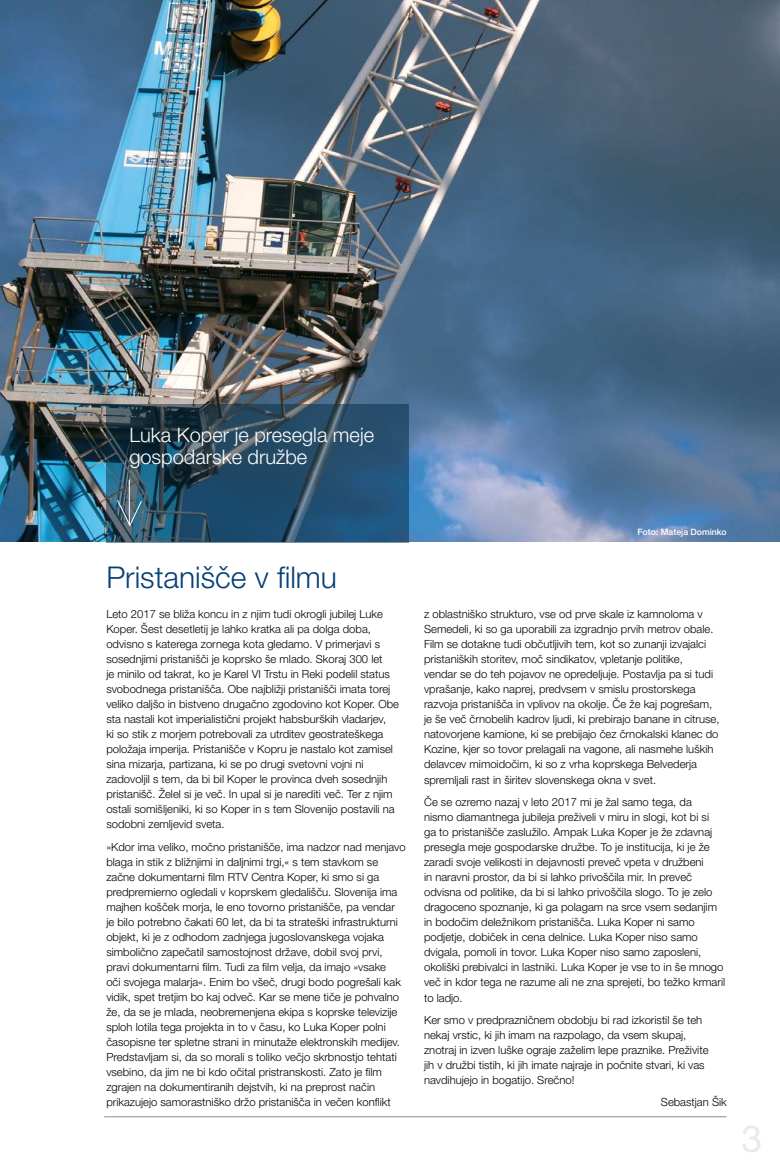
<style>
.page{position:relative;width:780px;height:1170px;background:#fff}
.page>*{position:absolute;margin:0;border:0;box-sizing:border-box;transform-origin:0 0}
.t1{font:37.5px "AA Helvetica";color:#eaeaeb}
.t2{font:30px "Helvetica L";color:#063e76}
.t3{font:20px/22.5px "Helvetica L";color:#fff}
.t4{font:11.25px/15px "Helvetica L";color:#000}
.t5{font:8.75px "Helvetica LB";color:#fff}
</style>
<div class="page">
<hr style="left:104px;top:1116px;width:622px;height:1px;background:#8b8c8f">
<img style="left:0;top:0;width:780px;height:541px">
<svg style="left:106px;top:404px;width:302px;height:138px;background:#264b65"></svg>
<hr style="left:129px;top:479px;width:1px;height:46px;background:#fff">
<svg style="left:117px;top:499px;width:25px;height:27px"></svg>
<h3 class="t3" style="left:129px;top:422px;width:246px">Luka Koper je presegla meje gospodarske družbe</h3>
<h2 class="t2" style="left:106px;top:558px;width:232px">Pristanišče v filmu</h2>
<p class="t4" style="left:106px;top:606px;width:294px">Leto 2017 se bliža koncu in z njim tudi okrogli jubilej Luke Koper. Šest desetletij je lahko kratka ali pa dolga doba, odvisno s katerega zornega kota gledamo. V primerjavi s sosednjimi pristanišči je koprsko še mlado. Skoraj 300 let<br>je minilo od takrat, ko je Karel VI Trstu in Reki podelil status svobodnega pristanišča. Obe najbližji pristanišči imata torej veliko daljšo in bistveno drugačno zgodovino kot Koper. Obe sta nastali kot imperialistični projekt habsburških vladarjev,<br>ki so stik z morjem potrebovali za utrditev geostrateškega položaja imperija. Pristanišče v Kopru je nastalo kot zamisel sina mizarja, partizana, ki se po drugi svetovni vojni ni zadovoljil s tem, da bi bil Koper le provinca dveh sosednjih pristanišč. Želel si je več. In upal si je narediti več. Ter z njim ostali somišljeniki, ki so Koper in s tem Slovenijo postavili na sodobni zemljevid sveta.</p>
<p class="t4" style="left:106px;top:838px;width:301px">»Kdor ima veliko, močno pristanišče, ima nadzor nad menjavo blaga in stik z bližnjimi in daljnimi trgi,« s tem stavkom se začne dokumentarni film RTV Centra Koper, ki smo si ga predpremierno ogledali v koprskem gledališču. Slovenija ima majhen košček morja, le eno tovorno pristanišče, pa vendar<br>je bilo potrebno čakati 60 let, da bi ta strateški infrastrukturni objekt, ki je z odhodom zadnjega jugoslovanskega vojaka simbolično zapečatil samostojnost države, dobil svoj prvi, pravi dokumentarni film. Tudi za film velja, da imajo »vsake<br>oči svojega malarja«. Enim bo všeč, drugi bodo pogrešali kak vidik, spet tretjim bo kaj odveč. Kar se mene tiče je pohvalno že, da se je mlada, neobremenjena ekipa s koprske televizije sploh lotila tega projekta in to v času, ko Luka Koper polni časopisne ter spletne strani in minutaže elektronskih medijev.<br>Predstavljam si, da so morali s toliko večjo skrbnostjo tehtati vsebino, da jim ne bi kdo očital pristranskosti. Zato je film zgrajen na dokumentiranih dejstvih, ki na preprost način prikazujejo samorastniško držo pristanišča in večen konflikt</p>
<p class="t5" style="left:637px;top:526px;width:91px">Foto: Mateja Dominko</p>
<p class="t4" style="left:424px;top:606px;width:297px">z oblastniško strukturo, vse od prve skale iz kamnoloma v Semedeli, ki so ga uporabili za izgradnjo prvih metrov obale.<br>Film se dotakne tudi občutljivih tem, kot so zunanji izvajalci pristaniških storitev, moč sindikatov, vpletanje politike,<br>vendar se do teh pojavov ne opredeljuje. Postavlja pa si tudi vprašanje, kako naprej, predvsem v smislu prostorskega razvoja pristanišča in vplivov na okolje. Če že kaj pogrešam, je še več črnobelih kadrov ljudi, ki prebirajo banane in citruse, natovorjene kamione, ki se prebijajo čez črnokalski klanec do Kozine, kjer so tovor prelagali na vagone, ali nasmehe luških delavcev mimoidočim, ki so z vrha koprskega Belvederja spremljali rast in širitev slovenskega okna v svet.</p>
<p class="t4" style="left:424px;top:793px;width:302px">Če se ozremo nazaj v leto 2017 mi je žal samo tega, da<br>nismo diamantnega jubileja preživeli v miru in slogi, kot bi si<br>ga to pristanišče zaslužilo. Ampak Luka Koper je že zdavnaj presegla meje gospodarske družbe. To je institucija, ki je že zaradi svoje velikosti in dejavnosti preveč vpeta v družbeni<br>in naravni prostor, da bi si lahko privoščila mir. In preveč odvisna od politike, da bi si lahko privoščila slogo. To je zelo dragoceno spoznanje, ki ga polagam na srce vsem sedanjim in bodočim deležnikom pristanišča. Luka Koper ni samo podjetje, dobiček in cena delnice. Luka Koper niso samo dvigala, pomoli in tovor. Luka Koper niso samo zaposleni, okoliški prebivalci in lastniki. Luka Koper je vse to in še mnogo več in kdor tega ne razume ali ne zna sprejeti, bo težko krmaril to ladjo.</p>
<p class="t4" style="left:424px;top:1011px;width:286px">Ker smo v predprazničnem obdobju bi rad izkoristil še teh nekaj vrstic, ki jih imam na razpolago, da vsem skupaj, znotraj in izven luške ograje zaželim lepe praznike. Preživite jih v družbi tistih, ki jih imate najraje in počnite stvari, ki vas navdihujejo in bogatijo. Srečno!</p>
<p class="t4" style="left:661px;top:1094px;width:67px">Sebastjan Šik</p>
<h1 class="t1" style="left:741px;top:1116px;width:22px">3</h1>
</div>
